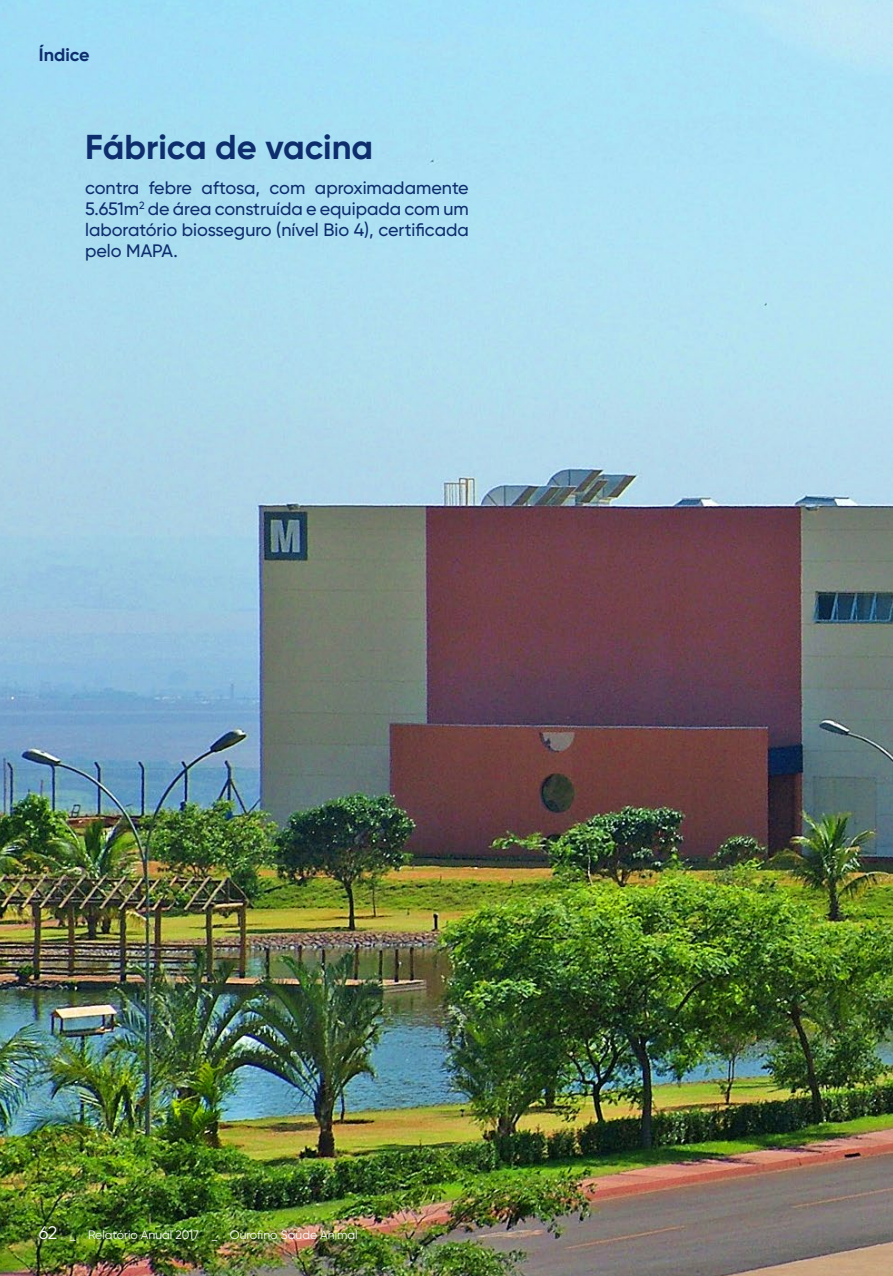
<style>
.page{position:relative;width:893px;height:1276px;background:#fff}
.page>*{position:absolute;margin:0;border:0;box-sizing:border-box;transform-origin:0 0}
.t1{font:700 34.5px "Gilroy";color:#0e2d6d}
.t2{font:500 18px/21px "Gilroy";color:#0e2d6d;text-align:justify}
.t3{font:700 18px "Gilroy";color:#0e2d6d}
.t4{font:12.15px "Gilroy";color:#fff}
.s1{font-size:18.15px}
</style>
<div class="page">
<img style="left:0;top:0;width:893px;height:1276px">
<p class="t3" style="left:39px;top:43px;width:52px">Índice</p>
<h1 class="t1" style="left:85px;top:126px;width:290px">Fábrica de vacina</h1>
<p class="t2" style="left:85px;top:177px;width:385px">contra febre aftosa, com aproximadamente 5.651m<sup>2</sup> de área construída e equipada com um laboratório biosseguro (nível Bio 4), certificada pelo MAPA.</p>
<p class="t4" style="left:39px;top:1227px;width:320px"><span class="s1">62</span> _ Relatório Anual 2017 _ Ourofino Saúde Animal</p>
</div>
